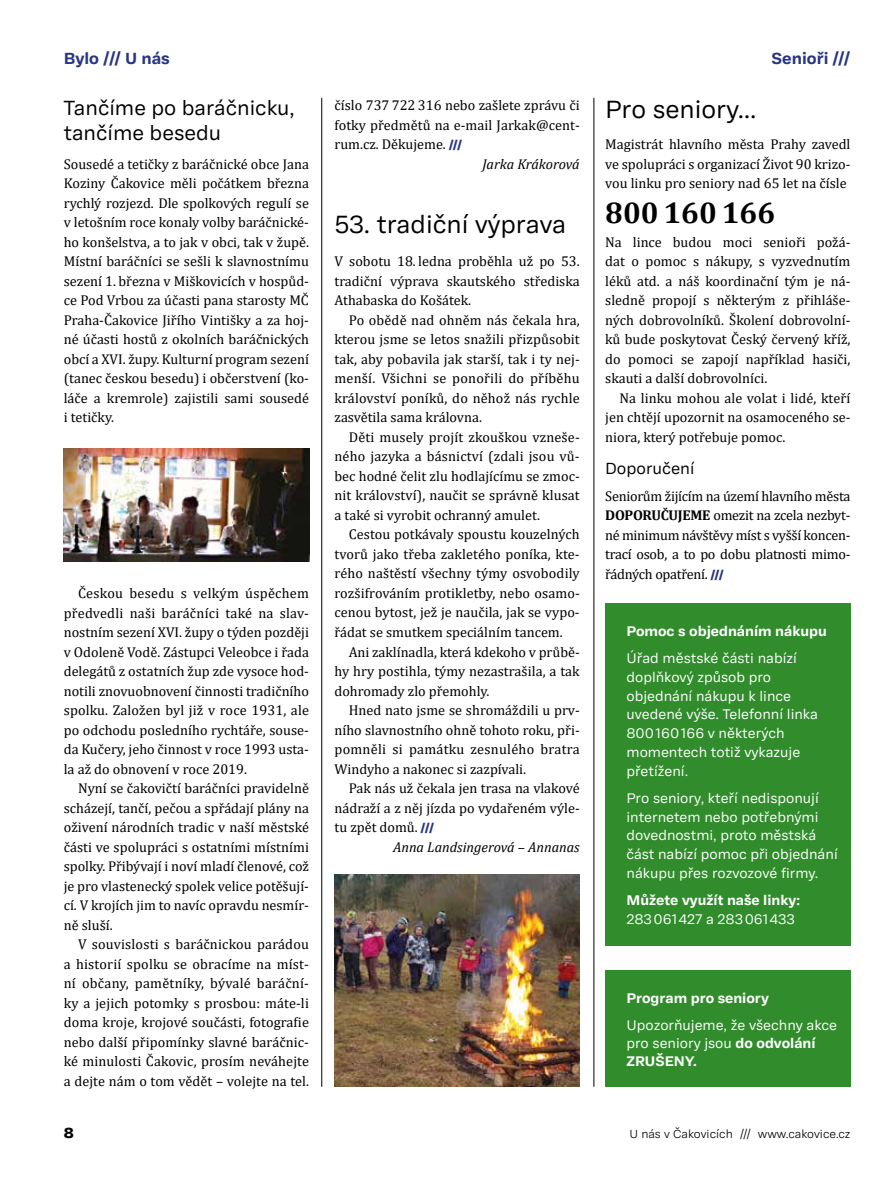
<style>
.page{position:relative;width:893px;height:1191px;background:#fff}
.page>*{position:absolute;margin:0;border:0;box-sizing:border-box;transform-origin:0 0}
.t1{font:700 30px "Cambria";color:#000}
.t2{font:25.5px "Adapter PE Text";color:#000}
.t3{font:21px/25.2px "Adapter PE Text";color:#000}
.t4{font:700 16.5px "Adapter PE Text";color:#283583}
.t5{font:16.5px "Adapter PE Text";color:#000}
.t6{font:15px "Adapter PE Text Eb";color:#000}
.t7{font:14.25px/19.5px "Cambria";color:#000;text-align:justify}
.t8{font:14.25px/18.8px "Adapter PE Text";color:#fff}
.t9{font:700 14.25px "Adapter PE Text";color:#fff}
.t10{font:italic 14.25px "Cambria";color:#000}
.t11{font:300 12px "Adapter PE Text";color:#000}
.s1{font-family:"Adapter PE Text Eb";font-size:12px;color:#283583}
.s2{font-weight:700}
</style>
<div class="page">
<hr style="left:593px;top:98px;width:1px;height:988px;background:#000">
<hr style="left:321px;top:98px;width:1px;height:988px;background:#000">
<div style="left:605px;top:603px;width:245px;height:342px;background:#318d2c"></div>
<div style="left:605px;top:970px;width:245px;height:116px;background:#318d2c"></div>
<img style="left:64px;top:448px;width:245px;height:114px">
<img style="left:334px;top:874px;width:246px;height:212px">
<p class="t4" style="left:64px;top:45px;width:108px">Bylo /// U nás</p>
<p class="t4" style="left:771px;top:45px;width:80px">Senioři ///</p>
<h3 class="t3" style="left:64px;top:93px;width:233px">Tančíme po baráčnicku, tančíme besedu</h3>
<p class="t7" style="left:64px;top:154px;width:247px">Sousedé a tetičky z baráčnické obce Jana Koziny Čakovice měli počátkem března rychlý rozjezd. Dle spolkových regulí se v letošním roce konaly volby baráčnické&shy;ho konšelstva, a to jak v obci, tak v župě.<br>Místní baráčníci se sešli k slavnostnímu sezení 1. března v Miškovicích v hospůd&shy;ce Pod Vrbou za účasti pana starosty MČ Praha-Čakovice Jiřího Vintišky a za hoj&shy;né účasti hostů z okolních baráčnických obcí a XVI. župy. Kulturní program sezení (tanec českou besedu) i občerstvení (ko&shy;láče a kremrole) zajistili sami sousedé i tetičky.</p>
<p class="t7" style="left:64px;top:583px;width:247px;text-indent:14px">Českou besedu s velkým úspěchem předvedli naši baráčníci také na slav&shy;nostním sezení XVI. župy o týden později v Odoleně Vodě. Zástupci Veleobce i řada delegátů z ostatních žup zde vysoce hod&shy;notili znovuobnovení činnosti tradičního spolku. Založen byl již v roce 1931, ale po odchodu posledního rychtáře, souse&shy;da Kučery, jeho činnost v roce 1993 usta&shy;la až do obnovení v roce 2019.</p>
<p class="t7" style="left:64px;top:778px;width:247px;text-indent:14px">Nyní se čakovičtí baráčníci pravidelně scházejí, tančí, pečou a spřádají plány na oživení národních tradic v naší městské části ve spolupráci s ostatními místními spolky. Přibývají i noví mladí členové, což je pro vlastenecký spolek velice potěšují&shy;cí. V krojích jim to navíc opravdu nesmír&shy;ně sluší.</p>
<p class="t7" style="left:64px;top:934px;width:247px;text-indent:14px">V souvislosti s baráčnickou parádou a historií spolku se obracíme na míst&shy;ní občany, pamětníky, bývalé baráční&shy;ky a jejich potomky s prosbou: máte-li doma kroje, krojové součásti, fotografie nebo další připomínky slavné baráčnic&shy;ké minulosti Čakovic, prosím neváhejte a dejte nám o tom vědět – volejte na tel.</p>
<p class="t7" style="left:334px;top:96px;width:247px">číslo 737 722 316 nebo zašlete zprávu či</p>
<p class="t7" style="left:334px;top:115px;width:247px">fotky předmětů na e-mail Jarkak@cent-</p>
<p class="t7" style="left:334px;top:135px;width:129px">rum.cz. Děkujeme. <span class="s1">///</span></p>
<p class="t10" style="left:482px;top:154px;width:99px">Jarka Krákorová</p>
<h2 class="t2" style="left:334px;top:206px;width:233px">53. tradiční výprava</h2>
<p class="t7" style="left:334px;top:252px;width:247px">V sobotu 18. ledna proběhla už po 53. tradiční výprava skautského střediska Athabaska do Košátek.</p>
<p class="t7" style="left:334px;top:310px;width:247px;text-indent:14px">Po obědě nad ohněm nás čekala hra, kterou jsme se letos snažili přizpůsobit tak, aby pobavila jak starší, tak i ty nej&shy;menší. Všichni se ponořili do příběhu království poníků, do něhož nás rychle zasvětila sama královna.</p>
<p class="t7" style="left:334px;top:427px;width:247px;text-indent:14px">Děti musely projít zkouškou vzneše&shy;ného jazyka a básnictví (zdali jsou vů&shy;bec hodné čelit zlu hodlajícímu se zmoc&shy;nit království), naučit se správně klusat a také si vyrobit ochranný amulet.</p>
<p class="t7" style="left:334px;top:525px;width:247px;text-indent:14px">Cestou potkávaly spoustu kouzelných tvorů jako třeba zakletého poníka, kte&shy;rého naštěstí všechny týmy osvobodily rozšifrováním protikletby, nebo osamo&shy;cenou bytost, jež je naučila, jak se vypo&shy;řádat se smutkem speciálním tancem.</p>
<p class="t7" style="left:334px;top:642px;width:247px;text-indent:14px">Ani zaklínadla, která kdekoho v průbě&shy;hy hry postihla, týmy nezastrašila, a tak dohromady zlo přemohly.</p>
<p class="t7" style="left:334px;top:700px;width:247px;text-indent:14px">Hned nato jsme se shromáždili u prv&shy;ního slavnostního ohně tohoto roku, při&shy;pomněli si památku zesnulého bratra Windyho a nakonec si zazpívali.</p>
<p class="t7" style="left:349px;top:778px;width:232px">Pak nás už čekala jen trasa na vlakové</p>
<p class="t7" style="left:334px;top:798px;width:247px">nádraží a z něj jízda po vydařeném výle-</p>
<p class="t7" style="left:334px;top:817px;width:101px">tu zpět domů. <span class="s1">///</span></p>
<p class="t10" style="left:393px;top:836px;width:188px">Anna Landsingerová – Annanas</p>
<h2 class="t2" style="left:605px;top:91px;width:153px">Pro seniory…</h2>
<p class="t7" style="left:605px;top:135px;width:247px">Magistrát hlavního města Prahy zavedl ve spolupráci s organizací Život 90 krizo&shy;vou linku pro seniory nad 65 let na čísle</p>
<h1 class="t1" style="left:605px;top:191px;width:171px">800 160 166</h1>
<p class="t7" style="left:605px;top:232px;width:247px">Na lince budou moci senioři požá&shy;dat o pomoc s nákupy, s vyzvednutím léků atd. a náš koordinační tým je ná&shy;sledně propojí s některým z přihláše&shy;ných dobrovolníků. Školení dobrovolní&shy;ků bude poskytovat Český červený kříž, do pomoci se zapojí například hasiči, skauti a další dobrovolníci.</p>
<p class="t7" style="left:605px;top:388px;width:247px;text-indent:14px">Na linku mohou ale volat i lidé, kteří jen chtějí upozornit na osamoceného se&shy;niora, který potřebuje pomoc.</p>
<p class="t5" style="left:605px;top:456px;width:91px">Doporučení</p>
<p class="t7" style="left:605px;top:486px;width:247px">Seniorům žijícím na území hlavního města <span class="s2">DOPORUČUJEME</span> omezit na zcela nezbyt&shy;né minimum návštěvy míst s vyšší koncen&shy;trací osob, a to po dobu platnosti mimo&shy;řádných opatření. <span class="s1">///</span></p>
<p class="t9" style="left:626px;top:620px;width:202px">Pomoc s objednáním nákupu</p>
<p class="t8" style="left:626px;top:647px;width:193px">Úřad městské části nabízí doplňkový způsob pro objednání nákupu k lince uvedené výše. Telefonní linka<br>800 160 166 v některých momentech totiž vykazuje přetížení.</p>
<p class="t8" style="left:626px;top:787px;width:213px">Pro seniory, kteří nedisponují internetem nebo potřebnými dovednostmi, proto městská část nabízí pomoc při objednání nákupu přes rozvozové firmy.</p>
<p class="t9" style="left:626px;top:889px;width:176px">Můžete využít naše linky:</p>
<p class="t8" style="left:626px;top:908px;width:170px">283 061 427 a 283 061 433</p>
<p class="t9" style="left:626px;top:987px;width:144px">Program pro seniory</p>
<p class="t8" style="left:626px;top:1014px;width:212px;line-height:18px">Upozorňujeme, že všechny akce pro seniory jsou <span class="s2">do odvolání<br>ZRUŠENY.</span></p>
<p class="t6" style="left:64px;top:1121px;width:12px">8</p>
<p class="t11" style="left:630px;top:1125px;width:222px">U nás v Čakovicích /// www.cakovice.cz</p>
</div>
